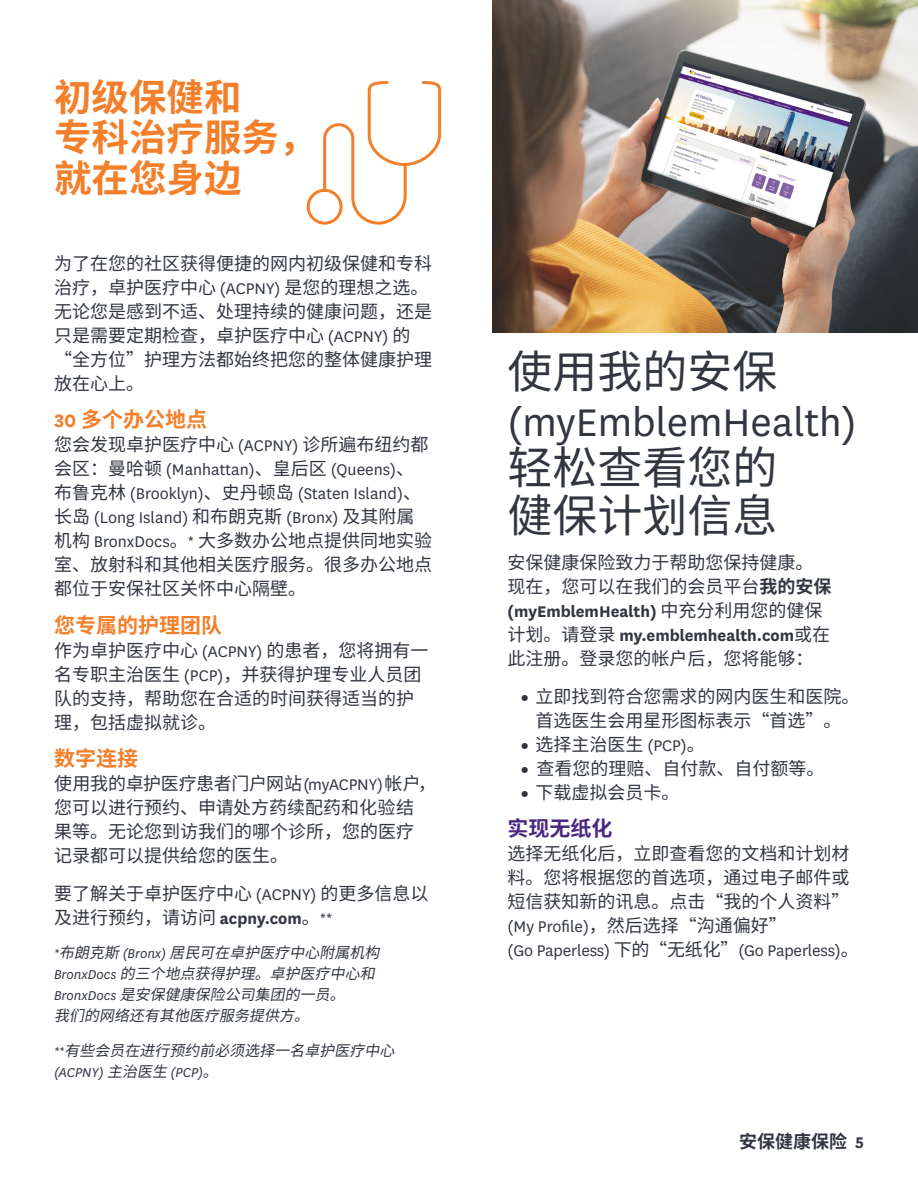
<style>
.page{position:relative;width:918px;height:1188px;background:#fff}
.page>*{position:absolute;margin:0;border:0;box-sizing:border-box;transform-origin:0 0}
.article_title_30pt{font:45px/48px "Noto Sans CJ Ksc";color:#323640}
.article_title_30pt-2{font:700 37.5px/40.5px "Noto Sans CJ Ksc";color:#f47f2a}
._14pt_head{font:700 21px "Noto Sans CJ Ksc";color:#f47f2a}
._14pt_head-2{font:700 21px "Noto Sans CJ Ksc";color:#4a2783}
._12_16_body{font:18px/24px "Noto Sans CJ Ksc";color:#323640}
._12_16_bulleted{font:18px/24px "Noto Sans CJ Ksc";color:#323640;text-align:center}
.t1{font:700 18px "Noto Sans CJ Ksc";color:#323640}
._10_12_footnote{font:italic 15px/21px "Noto Sans CJ Ksc";color:#323640}
.s1{font-family:"National"}
.s2{font-family:"National";font-weight:700}
.s3{font-weight:700}
.s4{font-family:"National";font-weight:900}
</style>
<div class="page">
<svg style="left:306px;top:81px;width:136px;height:144px"></svg>
<img style="left:492px;top:0;width:426px;height:332px">
<p class="article_title_30pt-2" style="left:54px;top:78px;width:264px">初级保健和<br>专科治疗服务，就在您身边</p>
<p class="_12_16_body" style="left:54px;top:252px;width:379px">为了在您的社区获得便捷的网内初级保健和专科治疗，卓护医疗中心 <span class="s1">(ACPNY)</span> 是您的理想之选。无论您是感到不适、处理持续的健康问题，还是只是需要定期检查，卓护医疗中心 <span class="s1">(ACPNY)</span> 的“全方位”护理方法都始终把您的整体健康护理放在心上。</p>
<p class="_14pt_head" style="left:54px;top:408px;width:155px"><span class="s1">30</span> 多个办公地点</p>
<p class="_12_16_body" style="left:54px;top:433px;width:380px">您会发现卓护医疗中心 <span class="s1">(ACPNY)</span> 诊所遍布纽约都会区：曼哈顿 <span class="s1">(Manhattan)</span>、皇后区 <span class="s1">(Queens)</span>、布鲁克林 <span class="s1">(Brooklyn)</span>、史丹顿岛 <span class="s1">(Staten Island)</span>、长岛 <span class="s1">(Long Island)</span> 和布朗克斯 <span class="s1">(Bronx)</span> 及其附属机构 <span class="s1">BronxDocs</span>。<span class="s1">*</span> 大多数办公地点提供同地实验室、放射科和其他相关医疗服务。很多办公地点都位于安保社区关怀中心隔壁。</p>
<p class="_14pt_head" style="left:54px;top:613px;width:169px">您专属的护理团队</p>
<p class="_12_16_body" style="left:54px;top:639px;width:376px">作为卓护医疗中心 <span class="s1">(ACPNY)</span> 的患者，您将拥有一名专职主治医生 <span class="s1">(PCP)</span>，并获得护理专业人员团队的支持，帮助您在合适的时间获得适当的护理，包括虚拟就诊。</p>
<p class="_14pt_head" style="left:54px;top:747px;width:85px">数字连接</p>
<p class="_12_16_body" style="left:54px;top:772px;width:384px">使用我的卓护医疗患者门户网站 <span class="s1">(myACPNY)</span> 帐户，您可以进行预约、申请处方药续配药和化验结果等。无论您到访我们的哪个诊所，您的医疗记录都可以提供给您的医生。</p>
<p class="_12_16_body" style="left:54px;top:882px;width:376px">要了解关于卓护医疗中心 <span class="s1">(ACPNY)</span> 的更多信息以及进行预约，请访问 <span class="s2">acpny.com</span>。<span class="s1">**</span></p>
<p class="_10_12_footnote" style="left:54px;top:943px;width:335px"><span class="s1">*</span> 布朗克斯 <span class="s1">(B r o n x)</span> 居民可在卓护医疗中心附属机构<br><span class="s1">B ro n x D o c s</span> 的三个地点获得护理。卓护医疗中心和<br><span class="s1">B ro nxD o c s</span> 是安保健康保险公司集团的一员。<br>我们的网络还有其他医疗服务提供方。</p>
<p class="_10_12_footnote" style="left:54px;top:1040px;width:350px"><span class="s1">* *</span> 有些会员在进行预约前必须选择一名卓护医疗中心<span class="s1">(ACPNY)</span> 主治医生 <span class="s1">(PCP)</span>。</p>
<p class="article_title_30pt" style="left:508px;top:348px;width:350px">使用我的安保<span class="s1">(myEmblemHealth)</span>轻松查看您的<br>健保计划信息</p>
<p class="_12_16_body" style="left:508px;top:551px;width:326px">安保健康保险致力于帮助您保持健康。现在，您可以在我们的会员平台<span class="s3">我的安保</span><span class="s2">(myEmblemHealth)</span> 中充分利用您的健保计划。请登录 <span class="s2">my.emblemhealth.com</span>或在此注册。登录您的帐户后，您将能够：</p>
<p class="_12_16_bulleted" style="left:521px;top:685px;width:340px"><span class="s4">•</span> 立即找到符合您需求的网内医生和医院。首选医生会用星形图标表示“首选”。</p>
<p class="_12_16_bulleted" style="left:521px;top:733px;width:185px"><span class="s4">•</span> 选择主治医生 <span class="s1">(PCP)</span>。</p>
<p class="_12_16_bulleted" style="left:521px;top:757px;width:305px"><span class="s4">•</span> 查看您的理赔、自付款、自付额等。</p>
<p class="_12_16_bulleted" style="left:521px;top:781px;width:160px"><span class="s4">•</span> 下载虚拟会员卡。</p>
<p class="_14pt_head-2" style="left:508px;top:817px;width:106px">实现无纸化</p>
<p class="_12_16_body" style="left:508px;top:842px;width:353px">选择无纸化后，立即查看您的文档和计划材料。您将根据您的首选项，通过电子邮件或短信获知新的讯息。点击“我的个人资料” <span class="s1">(My Profile)</span>，然后选择“沟通偏好”<br><span class="s1">(Go Paperless)</span> 下的“无纸化”<span class="s1">(Go Paperless)</span>。</p>
<p class="t1" style="left:739px;top:1132px;width:126px">安保健康保险 <span class="s1">5</span></p>
</div>
